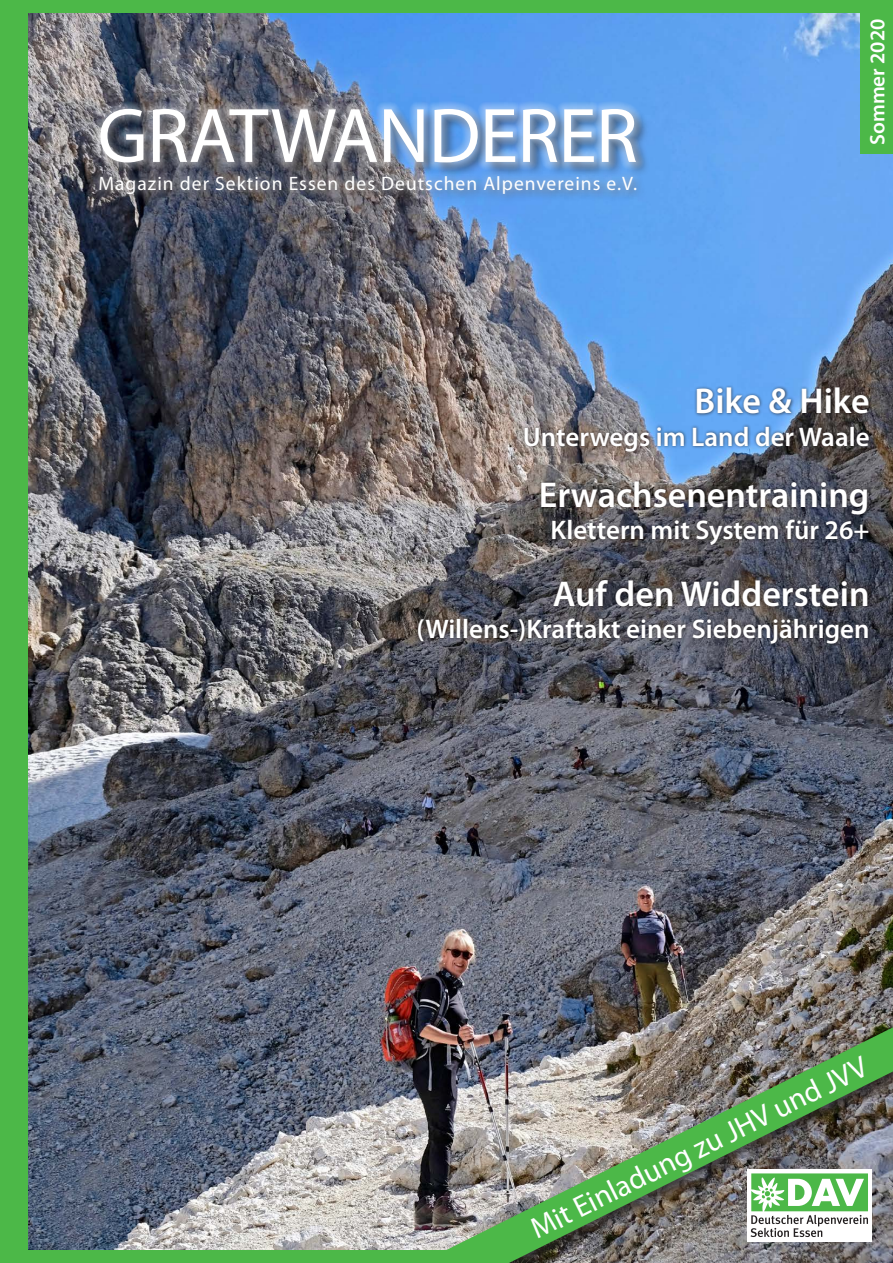
<style>
.page{position:relative;width:893px;height:1263px;background:#fff}
.page>*{position:absolute;margin:0;border:0;box-sizing:border-box;transform-origin:0 0}
.t1{font:78px "Myriad Pro";letter-spacing:-.01em;color:#fff}
.t2{font:600 36px "Myriad Pro";color:#fff}
.t3{font:30px "Myriad Pro";color:#fff}
.t4{font:600 27px "Myriad Pro";color:#fff}
.t5{font:600 21px "Myriad Pro";color:#fff}
.t6{font:19.5px "Myriad Pro";letter-spacing:.05em;color:#fff}
</style>
<div class="page">
<img style="left:27px;top:13px;width:866px;height:1237px">
<div style="left:92px;top:101px;width:553px;height:70px;background:#fff;opacity:.75"></div>
<div style="left:94px;top:170px;width:554px;height:35px;background:#231f20;opacity:.75"></div>
<div style="left:90px;top:167px;width:556px;height:36px;background:#fff;opacity:.75"></div>
<div style="left:860px;top:13px;width:33px;height:140px;background:#4cb848"></div>
<div style="left:268px;top:917px;width:625px;height:346px;background:#231f20;opacity:.75"></div>
<img style="left:420px;top:1027px;width:473px;height:236px">
<div style="left:0;top:0;width:27px;height:1263px;background:#4cb848"></div>
<div style="left:0;top:0;width:893px;height:13px;background:#4cb848"></div>
<div style="left:0;top:1250px;width:455px;height:13px;background:#4cb848"></div>
<div style="left:415px;top:576px;width:456px;height:71px;background:#231f20;opacity:.75"></div>
<div style="left:521px;top:385px;width:351px;height:69px;background:#231f20;opacity:.75"></div>
<div style="left:538px;top:478px;width:334px;height:70px;background:#231f20;opacity:.75"></div>
<h1 class="t1" style="left:98px;top:88px;width:542px">GRATWANDERER</h1>
<p class="t6" style="left:98px;top:171px;width:540px">Magazin der Sektion Essen des Deutschen Alpenvereins e.V.</p>
<p class="t5" style="left:864px;top:145px;width:128px;rotate:-90deg">Sommer 2020</p>
<h2 class="t2" style="left:695px;top:378px;width:176px">Bike &amp; Hike</h2>
<p class="t4" style="left:523px;top:420px;width:348px">Unterwegs im Land der Waale</p>
<h2 class="t2" style="left:539px;top:472px;width:332px">Erwachsenentraining</h2>
<p class="t4" style="left:551px;top:513px;width:321px">Klettern mit System für 26+</p>
<h2 class="t2" style="left:553px;top:571px;width:318px">Auf den Widderstein</h2>
<p class="t4" style="left:416px;top:612px;width:455px">(Willens-)Kraftakt einer Siebenjährigen</p>
<p class="t3" style="left:525px;top:1215px;width:373px;rotate:-27deg">Mit Einladung zu JHV und JVV</p>
</div>
